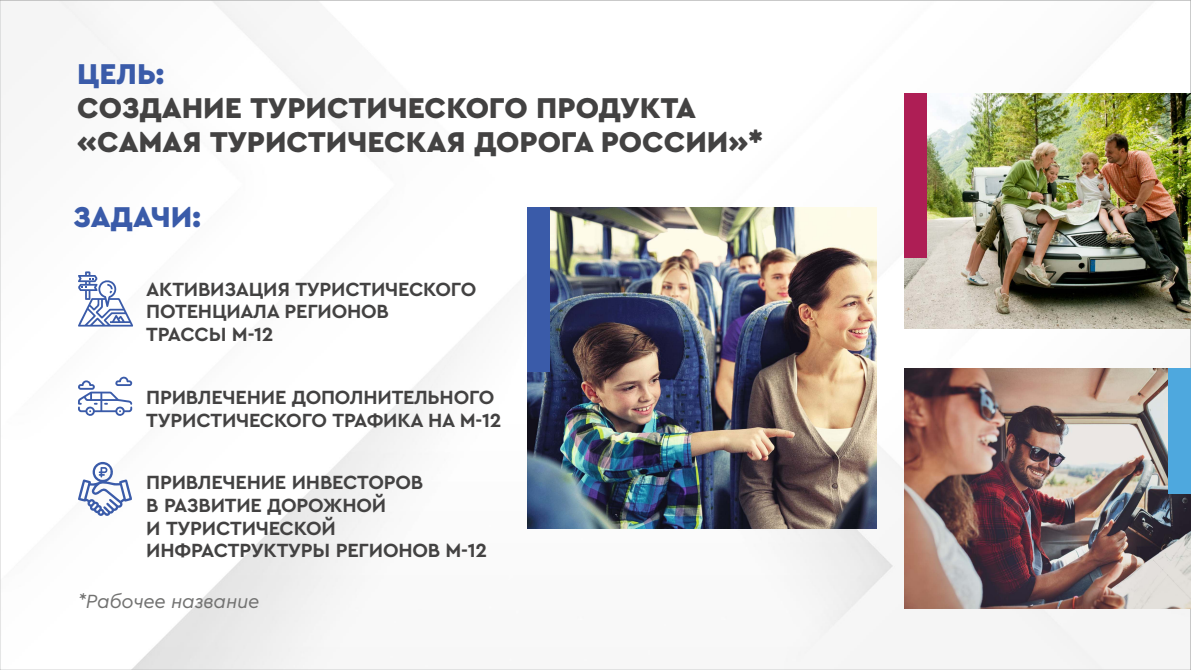
<style>
.page{position:relative;width:1191px;height:670px;background:#fff}
.page>*{position:absolute;margin:0;border:0;box-sizing:border-box;transform-origin:0 0}
.t1{font:900 30px/33.9px "Cera Pro";color:#434242}
.t2{font:900 30px "Cera Pro";color:#3a5ba9}
.t3{font:700 20px/22.6px "Cera Pro";letter-spacing:-.01em;color:#434242}
.t4{font:italic 20px "Cera Pro";letter-spacing:-.01em;color:#727271}
</style>
<div class="page">
<img style="left:59px;top:2px;width:1130px;height:666px">
<img style="left:904px;top:368px;width:286px;height:240px">
<img style="left:527px;top:207px;width:350px;height:321px">
<img style="left:904px;top:93px;width:286px;height:235px">
<svg style="left:78px;top:271px;width:56px;height:55px"></svg>
<svg style="left:78px;top:375px;width:55px;height:42px"></svg>
<svg style="left:78px;top:462px;width:55px;height:55px"></svg>
<div style="left:904px;top:93px;width:22px;height:165px;background:#ae1e55"></div>
<div style="left:1168px;top:368px;width:22px;height:126px;background:#4ea8de"></div>
<div style="left:527px;top:207px;width:23px;height:164px;background:#3a5ba9"></div>
<h1 class="t2" style="left:77px;top:60px;width:88px">ЦЕЛЬ:</h1>
<h1 class="t1" style="left:77px;top:92px;width:687px">СОЗДАНИЕ ТУРИСТИЧЕСКОГО ПРОДУКТА «САМАЯ ТУРИСТИЧЕСКАЯ ДОРОГА РОССИИ»*</h1>
<h1 class="t2" style="left:73px;top:203px;width:129px">ЗАДАЧИ:</h1>
<p class="t3" style="left:146px;top:278px;width:331px">АКТИВИЗАЦИЯ ТУРИСТИЧЕСКОГО<br>ПОТЕНЦИАЛА РЕГИОНОВ</p>
<p class="t3" style="left:146px;top:323px;width:129px">ТРАССЫ М-12</p>
<p class="t3" style="left:146px;top:386px;width:357px">ПРИВЛЕЧЕНИЕ ДОПОЛНИТЕЛЬНОГО<br>ТУРИСТИЧЕСКОГО ТРАФИКА НА М-12</p>
<p class="t3" style="left:146px;top:472px;width:278px">ПРИВЛЕЧЕНИЕ ИНВЕСТОРОВ</p>
<p class="t3" style="left:146px;top:494px;width:241px">В РАЗВИТИЕ ДОРОЖНОЙ</p>
<p class="t3" style="left:146px;top:517px;width:342px">И ТУРИСТИЧЕСКОЙ<br>ИНФРАСТРУКТУРЫ РЕГИОНОВ М-12</p>
<p class="t4" style="left:78px;top:592px;width:183px">*Рабочее название</p>
</div>
